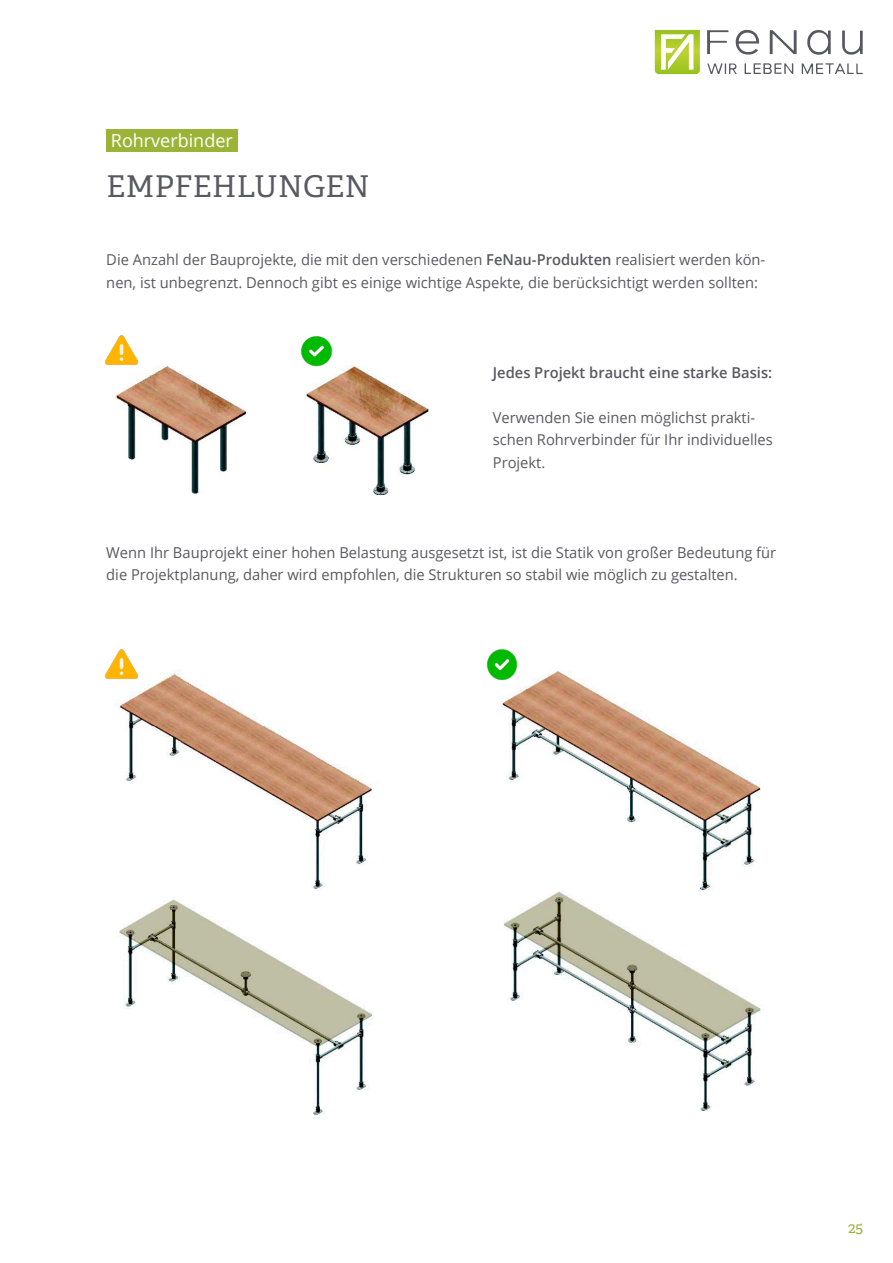
<style>
.page{position:relative;width:893px;height:1263px;background:#fff}
.page>*{position:absolute;margin:0;border:0;box-sizing:border-box;transform-origin:0 0}
.t1{font:30px "Adelle";letter-spacing:.01em;color:#595961}
.t2{font:18px "Open Sans";color:#fff}
.t3{font:15px/22.5px "Open Sans";color:#595961}
.t4{font:600 15px "Open Sans";color:#595961}
.t5{font:15px "Adelle";color:#9bb437}
.s1{font-weight:600}
</style>
<div class="page">
<svg style="left:655px;top:30px;width:45px;height:44px"></svg>
<svg style="left:736px;top:30px;width:23px;height:25px"></svg>
<svg style="left:807px;top:30px;width:24px;height:25px"></svg>
<svg style="left:770px;top:30px;width:27px;height:24px"></svg>
<svg style="left:842px;top:30px;width:21px;height:25px"></svg>
<svg style="left:707px;top:30px;width:21px;height:24px"></svg>
<svg style="left:744px;top:63px;width:49px;height:11px"></svg>
<svg style="left:802px;top:63px;width:61px;height:11px"></svg>
<svg style="left:707px;top:63px;width:30px;height:11px"></svg>
<div style="left:106px;top:130px;width:132px;height:22px;background:#9bb437"></div>
<img style="left:504px;top:890px;width:257px;height:221px">
<img style="left:119px;top:899px;width:254px;height:216px">
<img style="left:306px;top:365px;width:124px;height:129px">
<img style="left:301px;top:336px;width:32px;height:31px">
<img style="left:116px;top:366px;width:130px;height:128px">
<img style="left:105px;top:335px;width:40px;height:39px">
<img style="left:502px;top:670px;width:259px;height:220px">
<img style="left:487px;top:649px;width:31px;height:32px">
<img style="left:114px;top:673px;width:259px;height:217px">
<img style="left:105px;top:649px;width:40px;height:38px">
<p class="t2" style="left:111px;top:128px;width:123px">Rohrverbinder</p>
<h1 class="t1" style="left:107px;top:168px;width:265px">EMPFEHLUNGEN</h1>
<p class="t3" style="left:106px;top:248px;width:660px">Die Anzahl der Bauprojekte, die mit den verschiedenen <span class="s1">FeNau-Produkten</span> realisiert werden kön&shy;nen, ist unbegrenzt. Dennoch gibt es einige wichtige Aspekte, die berücksichtigt werden sollten:</p>
<p class="t4" style="left:493px;top:362px;width:281px">Jedes Projekt braucht eine starke Basis:</p>
<p class="t3" style="left:493px;top:405px;width:281px">Verwenden Sie einen möglichst prakti&shy;schen Rohrverbinder für Ihr individuelles<br>Projekt.</p>
<p class="t3" style="left:106px;top:540px;width:671px">Wenn Ihr Bauprojekt einer hohen Belastung ausgesetzt ist, ist die Statik von großer Bedeutung für die Projektplanung, daher wird empfohlen, die Strukturen so stabil wie möglich zu gestalten.</p>
<p class="t5" style="left:848px;top:1218px;width:16px">25</p>
</div>
